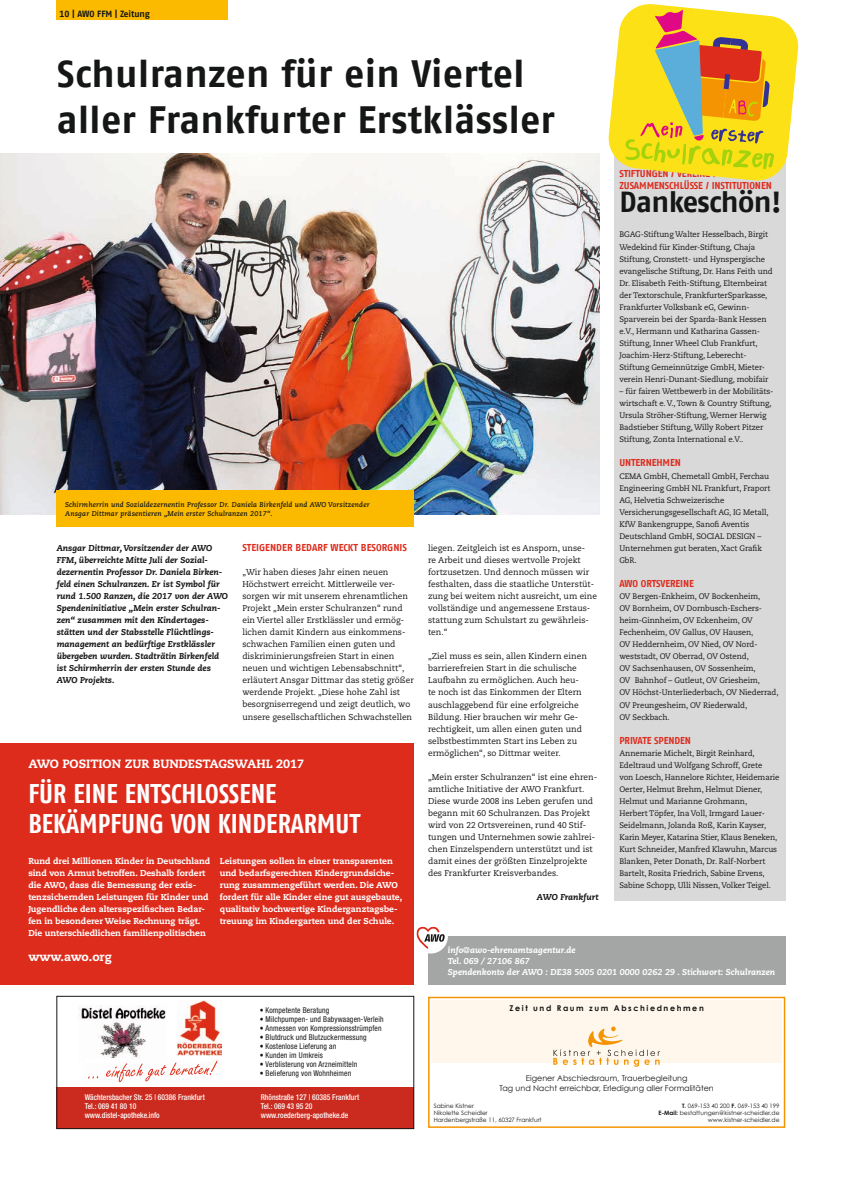
<style>
.page{position:relative;width:842px;height:1191px;background:#fff}
.page>*{position:absolute;margin:0;border:0;box-sizing:border-box;transform-origin:0 0}
.t1{font:700 38px/45.6px "AWO Fago Office";letter-spacing:.01em;color:#151616}
.t2{font:700 29px "AWO Fago Office";letter-spacing:-.025em;color:#151616}
.t3{font:700 27px/30px "AWO Fago Cond";color:#fff}
.t4{font:800 12px "Caecilia";letter-spacing:-.005em;color:#fff}
.t5{font:700 10px/12px "AWO Fago Office";letter-spacing:-.01em;color:#dd2b1c}
.t6{font:700 9px "AWO Fago Office";letter-spacing:-.01em;color:#151616}
.t7{font:8.5px/12px "Caecilia";color:#151616}
.t8{font:800 8.5px/12px "Caecilia";letter-spacing:-.005em;color:#fff}
.t9{font:italic 800 8.5px/12px "Caecilia";color:#151616}
.t10{font:italic 800 8.5px/11px "Caecilia";color:#fff}
.t11{font:8px/12px "Caecilia";letter-spacing:-.01em;color:#151616}
.t12{font:condensed 8px "Helvetica Neue LT Pro";letter-spacing:.02em;color:#151616;scale:.95 1}
.t13{font:500 condensed 8px/9px "Helvetica Neue LT Pro";color:#fff;scale:.95 1}
.t14{font:8px/9.6px "Century Gothic";color:#151616;text-align:center}
.t15{font:700 8px "Century Gothic";letter-spacing:.2em;color:#151616}
.t16{font:italic 700 7px/9px "Caecilia";letter-spacing:.025em;color:#151616}
.t17{font:6px/7px "Century Gothic";color:#151616}
.s1{font-weight:700}
</style>
<div class="page">
<div style="left:57px;top:0;width:171px;height:20px;background:#fbba00"></div>
<div style="left:428px;top:936px;width:357px;height:48px;background:#a4a5a5"></div>
<svg style="left:416px;top:926px;width:32px;height:27px"></svg>
<img style="left:0;top:153px;width:600px;height:361px">
<div style="left:57px;top:490px;width:357px;height:37px;background:#fbba00"></div>
<div style="left:57px;top:1087px;width:357px;height:41px;background:#cb2b1e"></div>
<img style="left:79px;top:1006px;width:87px;height:52px">
<img style="left:178px;top:1000px;width:43px;height:55px">
<img style="left:88px;top:1060px;width:130px;height:22px">
<hr style="left:85px;top:1059px;width:27px;height:4px;background:#fff">
<hr style="left:187px;top:1058px;width:27px;height:4px;background:#fff">
<hr style="left:100px;top:1058px;width:27px;height:4px;background:#fff">
<div style="left:57px;top:996px;width:357px;height:132px;border:1px solid #151616"></div>
<div style="left:614px;top:153px;width:171px;height:747px;background:#d9d9da"></div>
<svg style="left:608px;top:4px;width:191px;height:179px;background:#e4c64c"></svg>
<div style="left:431px;top:1000px;width:351px;height:62px;background:#fff7eb"></div>
<div style="left:428px;top:996px;width:357px;height:131px;border:2px solid #f59403"></div>
<svg style="left:553px;top:1026px;width:107px;height:40px"></svg>
<div style="left:0;top:743px;width:414px;height:241px;background:#dd2b1c"></div>
<p class="t6" style="left:60px;top:9px;width:92px">10 | AWO FFM | Zeitung</p>
<h1 class="t1" style="left:57px;top:50px;width:499px">Schulranzen für ein Viertel aller Frankfurter Erstklässler</h1>
<p class="t5" style="left:619px;top:168px;width:154px">STIFTUNGEN / VEREINE /<br>ZUSAMMENSCHLÜSSE / INSTITUTIONEN</p>
<h2 class="t2" style="left:619px;top:185px;width:164px">Dankeschön!</h2>
<p class="t16" style="left:65px;top:500px;width:306px">Schirmherrin und Sozialdezernentin Professor Dr. Daniela Birkenfeld und AWO Vorsitzender<br>Ansgar Dittmar präsentieren „Mein erster Schulranzen 2017“.</p>
<p class="t9" style="left:57px;top:542px;width:173px">Ansgar Dittmar, Vorsitzender der AWO FFM, überreichte Mitte Juli der Sozial&shy;dezernentin Professor Dr. Daniela Birken&shy;feld einen Schulranzen. Er ist Symbol für rund 1.500 Ranzen, die 2017 von der AWO Spendeninitiative „Mein erster Schulran&shy;zen“ zusammen mit den Kindertages&shy;stätten und der Stabsstelle Flüchtlings&shy;management an bedürftige Erstklässler übergeben wurden. Stadträtin Birkenfeld ist Schirmherrin der ersten Stunde des AWO Projekts.</p>
<p class="t5" style="left:242px;top:541px;width:166px">STEIGENDER BEDARF WECKT BESORGNIS</p>
<p class="t7" style="left:242px;top:566px;width:173px">„Wir haben dieses Jahr einen neuen Höchstwert erreicht. Mittlerweile ver&shy;sorgen wir mit unserem ehrenamtlichen Projekt „Mein erster Schulranzen“ rund ein Viertel aller Erstklässler und ermög&shy;lichen damit Kindern aus einkommens&shy;schwachen Familien einen guten und diskriminierungsfreien Start in einen neuen und wichtigen Lebensabschnitt“, erläutert Ansgar Dittmar das stetig größer werdende Projekt. „Diese hohe Zahl ist besorgniserregend und zeigt deutlich, wo unsere gesellschaftlichen Schwachstellen</p>
<h3 class="t4" style="left:28px;top:756px;width:277px">AWO POSITION ZUR BUNDESTAGSWAHL 2017</h3>
<h3 class="t3" style="left:28px;top:778px;width:333px">FÜR EINE ENTSCHLOSSENE<br>BEKÄMPFUNG VON KINDERARMUT</h3>
<p class="t8" style="left:28px;top:855px;width:184px">Rund drei Millionen Kinder in Deutschland sind von Armut betroffen. Deshalb fordert die AWO, dass die Bemessung der exis&shy;tenzsichernden Leistungen für Kinder und Jugendliche den altersspezifischen Bedar&shy;fen in besonderer Weise Rechnung trägt.<br>Die unterschiedlichen familienpolitischen</p>
<p class="t8" style="left:220px;top:855px;width:184px">Leistungen sollen in einer transparenten und bedarfsgerechten Kindergrundsiche&shy;rung zusammengeführt werden. Die AWO fordert für alle Kinder eine gut ausgebaute, qualitativ hochwertige Kinderganztagsbe&shy;treuung im Kindergarten und der Schule.</p>
<h3 class="t4" style="left:28px;top:949px;width:85px">www.awo.org</h3>
<p class="t12" style="left:260px;top:1005px;width:75px">• Kompetente Beratung</p>
<p class="t12" style="left:260px;top:1014px;width:132px">• Milchpumpen- und Babywaagen-Verleih</p>
<p class="t12" style="left:260px;top:1023px;width:130px">• Anmessen von Kompressionsstrümpfen</p>
<p class="t12" style="left:260px;top:1032px;width:114px">• Blutdruck und Blutzuckermessung</p>
<p class="t12" style="left:260px;top:1041px;width:82px">• Kostenlose Lieferung an</p>
<p class="t12" style="left:260px;top:1050px;width:68px">• Kunden im Umkreis</p>
<p class="t12" style="left:260px;top:1059px;width:104px">• Verblisterung von Arzneimitteln</p>
<p class="t12" style="left:260px;top:1068px;width:98px">• Belieferung von Wohnheimen</p>
<p class="t13" style="left:85px;top:1093px;width:128px">Wächtersbacher Str. 25 | 60386 Frankfurt<br>Tel.: 069 41 80 10 www.distel-apotheke.info</p>
<p class="t13" style="left:261px;top:1093px;width:105px">Rhönstraße 127 | 60385 Frankfurt<br>Tel.: 069 43 95 20 www.roederberg-apotheke.de</p>
<p class="t7" style="left:428px;top:542px;width:171px">liegen. Zeitgleich ist es Ansporn, unse-<br>re Arbeit und dieses wertvolle Projekt fortzusetzen. Und dennoch müssen wir festhalten, dass die staatliche Unterstüt&shy;zung bei weitem nicht ausreicht, um eine vollständige und angemessene Erstaus&shy;stattung zum Schulstart zu gewährleis&shy;ten.“</p>
<p class="t7" style="left:428px;top:650px;width:160px">„Ziel muss es sein, allen Kindern einen barrierefreien Start in die schulische Laufbahn zu ermöglichen. Auch heu&shy;te noch ist das Einkommen der Eltern auschlaggebend für eine erfolgreiche Bildung. Hier brauchen wir mehr Ge&shy;rechtigkeit, um allen einen guten und selbstbestimmten Start ins Leben zu ermöglichen“, so Dittmar weiter.</p>
<p class="t7" style="left:428px;top:771px;width:171px">„Mein erster Schulranzen“ ist eine ehren&shy;amtliche Initiative der AWO Frankfurt.<br>Diese wurde 2008 ins Leben gerufen und begann mit 60 Schulranzen. Das Projekt wird von 22 Ortsvereinen, rund 40 Stif&shy;tungen und Unternehmen sowie zahlrei&shy;chen Einzelspendern unterstützt und ist damit eines der größten Einzelprojekte des Frankfurter Kreisverbandes.</p>
<p class="t9" style="left:537px;top:891px;width:63px">AWO Frankfurt</p>
<p class="t11" style="left:619px;top:229px;width:155px">BGAG-Stiftung Walter Hesselbach, Birgit Wedekind für Kinder-Stiftung, Chaja Stiftung, Cronstett- und Hynspergische evangelische Stiftung, Dr. Hans Feith und Dr. Elisabeth Feith-Stiftung, Elternbeirat der Textorschule, FrankfurterSparkasse, Frankfurter Volksbank eG, Gewinn-Sparverein bei der Sparda-Bank Hessen e.V., Hermann und Katharina Gassen-Stiftung, Inner Wheel Club Frankfurt, Joachim-Herz-Stiftung, Leberecht-Stiftung Gemeinnützige GmbH, Mieter&shy;verein Henri-Dunant-Siedlung, mobifair</p>
<p class="t11" style="left:619px;top:385px;width:155px">– für fairen Wettbewerb in der Mobilitäts&shy;wirtschaft e. V., Town &amp; Country Stiftung, Ursula Ströher-Stiftung, Werner Herwig Badstieber Stiftung, Willy Robert Pitzer Stiftung, Zonta International e.V..</p>
<p class="t5" style="left:619px;top:457px;width:63px">UNTERNEHMEN</p>
<p class="t11" style="left:619px;top:470px;width:153px">CEMA GmbH, Chemetall GmbH, Ferchau<br>Engineering GmbH NL Frankfurt, Fraport<br>AG, Helvetia Schweizerische<br>Versicherungsgesellschaft AG, IG Metall,<br>KfW Bankengruppe, Sanofi Aventis<br>Deutschland GmbH, SOCIAL DESIGN –<br>Unternehmen gut beraten, Xact Grafik<br>GbR.</p>
<p class="t5" style="left:619px;top:577px;width:76px">AWO ORTSVEREINE</p>
<p class="t11" style="left:619px;top:590px;width:161px">OV Bergen-Enkheim, OV Bockenheim,<br>OV Bornheim, OV Dornbusch-Eschers&shy;heim-Ginnheim, OV Eckenheim, OV Fechenheim, OV Gallus, OV Hausen,<br>OV Heddernheim, OV Nied, OV Nord&shy;weststadt, OV Oberrad, OV Ostend,<br>OV Sachsenhausen, OV Sossenheim,<br>OV Bahnhof – Gutleut, OV Griesheim,<br>OV Höchst-Unterliederbach, OV Niederrad, OV Preungesheim, OV Riederwald,<br>OV Seckbach.</p>
<p class="t5" style="left:619px;top:734px;width:73px">PRIVATE SPENDEN</p>
<p class="t11" style="left:619px;top:747px;width:162px">Annemarie Michelt, Birgit Reinhard, Edeltraud und Wolfgang Schroff, Grete<br>von Loesch, Hannelore Richter, Heidemarie Oerter, Helmut Brehm, Helmut Diener, Helmut und Marianne Grohmann,<br>Herbert Töpfer, Ina Voll, Irmgard Lauer-Seidelmann, Jolanda Roß, Karin Kayser, Karin Meyer, Katarina Stier, Klaus Beneken, Kurt Schneider, Manfred Klawuhn, Marcus Blanken, Peter Donath, Dr. Ralf-Norbert Bartelt, Rosita Friedrich, Sabine Ervens, Sabine Schopp, Ulli Nissen, Volker Teigel.</p>
<p class="t10" style="left:448px;top:944px;width:329px">info@awo-ehrenamtsagentur.de<br>Tel. 069 / 27106 867<br>Spendenkonto der AWO : DE38 5005 0201 0000 0262 29 . Stichwort: Schulranzen</p>
<p class="t15" style="left:509px;top:1002px;width:196px">Zeit und Raum zum Abschiednehmen</p>
<p class="t14" style="left:499px;top:1073px;width:216px">Eigener Abschiedsraum, Trauerbegleitung<br>Tag und Nacht erreichbar, Erledigung aller Formalitäten</p>
<p class="t17" style="left:434px;top:1101px;width:109px">Sabine Kistner<br>Nikolette Scheidler<br>Hardenbergstraße 11, 60327 Frankfurt</p>
<p class="t17" style="left:659px;top:1101px;width:122px;text-align:right"><span class="s1">T.</span> 069-153 40 200 <span class="s1">F.</span> 069-153 40 199<br><span class="s1">E-Mail:</span> bestattungen@kistner-scheidler.de www.kistner-scheidler.de</p>
</div>
